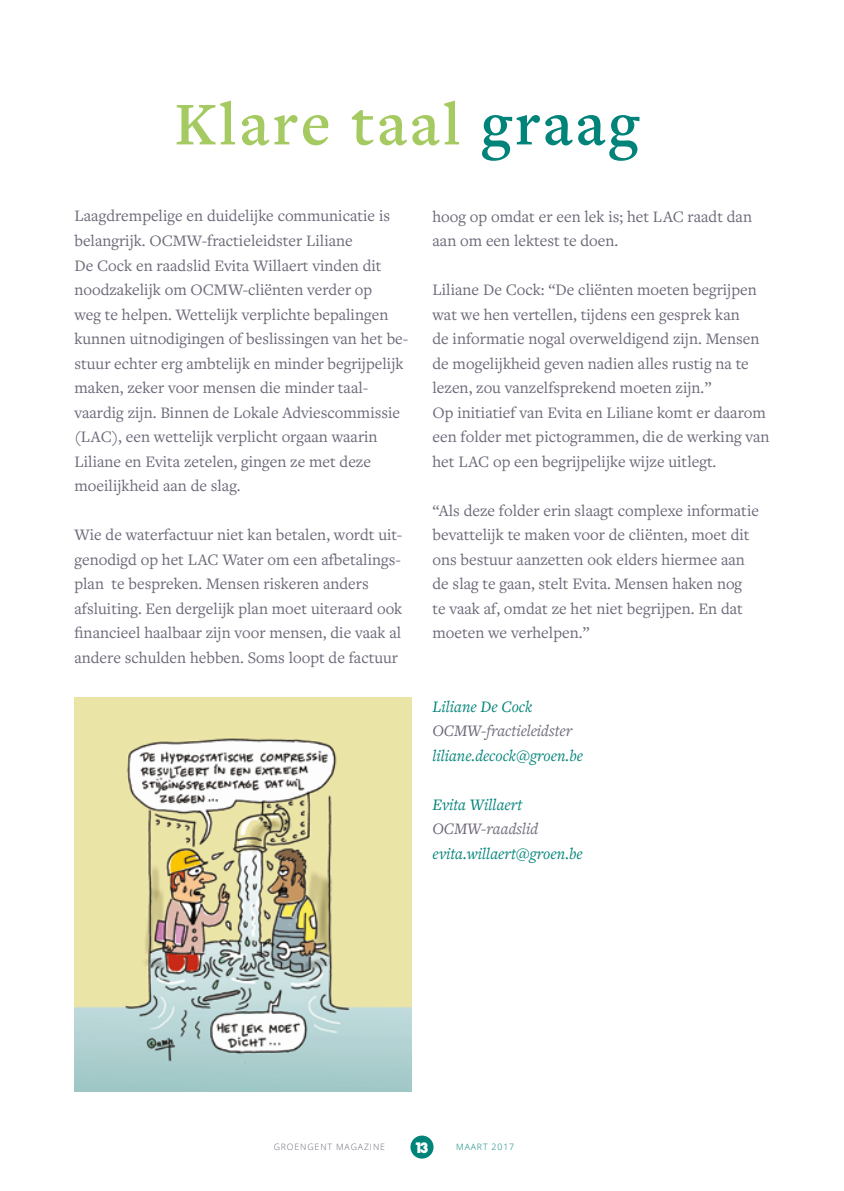
<style>
.page{position:relative;width:844px;height:1191px;background:#fff}
.page>*{position:absolute;margin:0;border:0;box-sizing:border-box;transform-origin:0 0}
.t1{font:600 63px "Freight Text Pro";letter-spacing:.05em;color:#a4ca61}
.t2{font:16.62px/24.5px "Freight Text Pro";color:#6d6878}
.t3{font:italic 16.62px "Freight Text Pro";color:#008379}
.t4{font:italic 16.62px "Freight Text Pro";color:#6d6878}
.t5{font:900 15.75px "Simplo";color:#fff}
.t6{font:300 8.75px "Open Sans";letter-spacing:.1em;color:#6d6878}
.t7{font:300 8.75px "Open Sans";letter-spacing:.1em;color:#008379}
.s1{color:#008379}
</style>
<div class="page">
<div style="left:410px;top:1135px;width:23px;height:23px;background:#008379;border-radius:50%"></div>
<img style="left:74px;top:697px;width:337px;height:394px">
<h1 class="t1" style="left:174px;top:82px;width:466px">Klare taal <span class="s1">graag</span></h1>
<p class="t2" style="left:74px;top:203px;width:335px">Laagdrempelige en duidelijke communicatie is belangrijk. OCMW-fractieleidster Liliane<br>De Cock en raadslid Evita Willaert vinden dit noodzakelijk om OCMW-cliënten verder op<br>weg te helpen. Wettelijk verplichte bepalingen kunnen uitnodigingen of beslissingen van het be&shy;stuur echter erg ambtelijk en minder begrijpelijk maken, zeker voor mensen die minder taal&shy;vaardig zijn. Binnen de Lokale Adviescommissie (LAC), een wettelijk verplicht orgaan waarin Liliane en Evita zetelen, gingen ze met deze moeilijkheid aan de slag.</p>
<p class="t2" style="left:74px;top:522px;width:329px">Wie de waterfactuur niet kan betalen, wordt uit&shy;genodigd op het LAC Water om een afbetalings&shy;plan te bespreken. Mensen riskeren anders afsluiting. Een dergelijk plan moet uiteraard ook financieel haalbaar zijn voor mensen, die vaak al andere schulden hebben. Soms loopt de factuur</p>
<p class="t2" style="left:432px;top:203px;width:321px">hoog op omdat er een lek is; het LAC raadt dan aan om een lektest te doen.</p>
<p class="t2" style="left:432px;top:277px;width:338px">Liliane De Cock: “De cliënten moeten begrijpen wat we hen vertellen, tijdens een gesprek kan<br>de informatie nogal overweldigend zijn. Mensen de mogelijkheid geven nadien alles rustig na te lezen, zou vanzelfsprekend moeten zijn.”<br>Op initiatief van Evita en Liliane komt er daarom een folder met pictogrammen, die de werking van het LAC op een begrijpelijke wijze uitlegt.</p>
<p class="t2" style="left:432px;top:497px;width:328px">“Als deze folder erin slaagt complexe informatie bevattelijk te maken voor de cliënten, moet dit ons bestuur aanzetten ook elders hiermee aan de slag te gaan, stelt Evita. Mensen haken nog te vaak af, omdat ze het niet begrijpen. En dat moeten we verhelpen.”</p>
<p class="t3" style="left:432px;top:695px;width:101px">Liliane De Cock</p>
<p class="t4" style="left:432px;top:720px;width:141px">OCMW-fractieleidster</p>
<p class="t3" style="left:432px;top:744px;width:152px">liliane.decock@groen.be</p>
<p class="t3" style="left:432px;top:793px;width:91px">Evita Willaert</p>
<p class="t4" style="left:432px;top:818px;width:107px">OCMW-raadslid</p>
<p class="t3" style="left:432px;top:842px;width:152px">evita.willaert@groen.be</p>
<p class="t6" style="left:273px;top:1140px;width:113px">GROENGENT MAGAZINE</p>
<p class="t5" style="left:415px;top:1138px;width:15px">13</p>
<p class="t7" style="left:456px;top:1140px;width:59px">MAART 2017</p>
</div>
